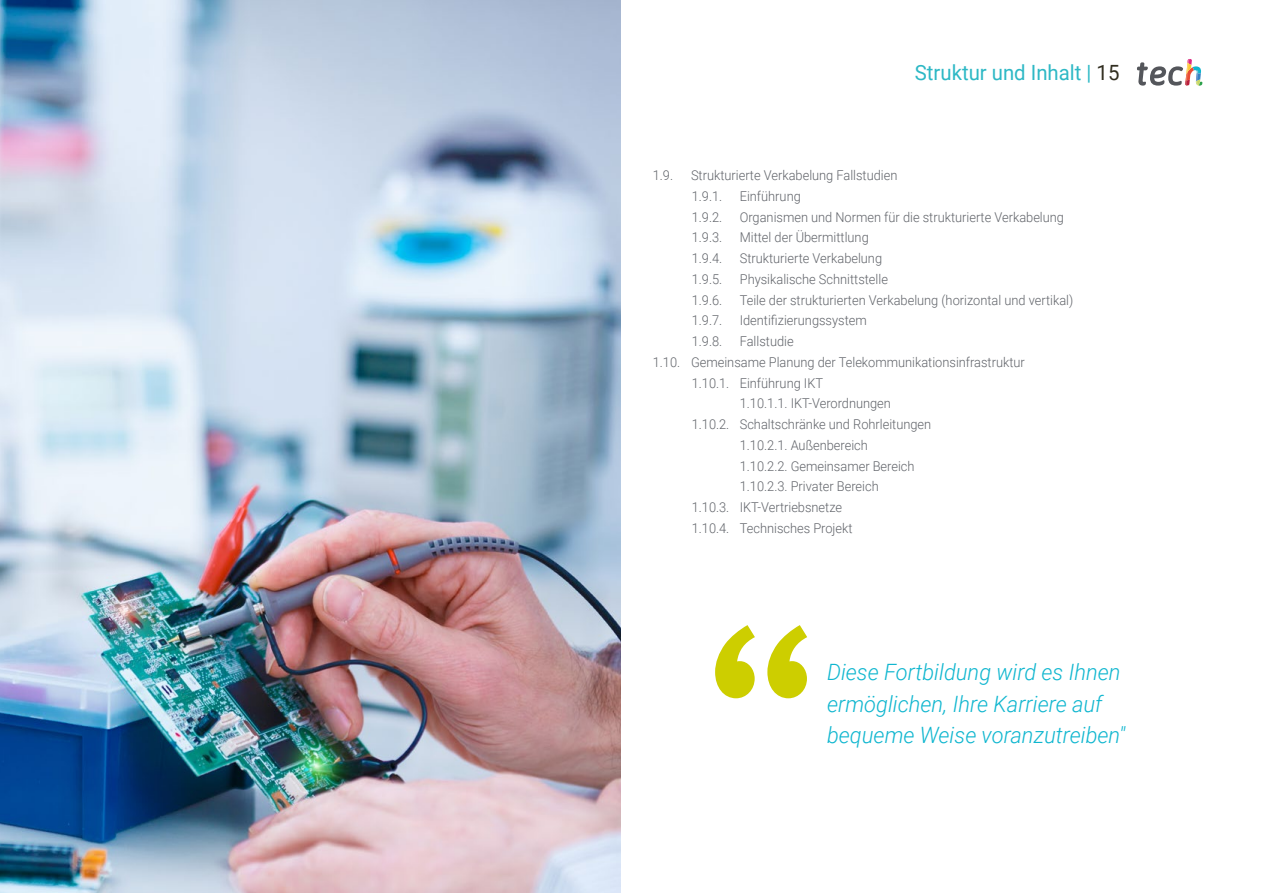
<style>
.page{position:relative;width:1263px;height:893px;background:#fff}
.page>*{position:absolute;margin:0;border:0;box-sizing:border-box;transform-origin:0 0}
.t1{font:italic 300 22.5px/31.5px "Roboto";color:#0fb6cf}
.t2{font:21px "Roboto";color:#2db8c5}
.t3{font:300 13.5px/20.7px "Roboto";color:#61646a;scale:.95 1}
.s1{color:#312e20}
</style>
<div class="page">
<svg style="left:1137px;top:59px;width:65px;height:27px"></svg>
<img style="left:0;top:0;width:621px;height:893px">
<svg style="left:715px;top:625px;width:92px;height:73px"></svg>
<h2 class="t2" style="left:915px;top:57px;width:206px">Struktur und Inhalt | <span class="s1">15</span></h2>
<p class="t3" style="left:653px;top:165px;width:23px">1.9.</p>
<p class="t3" style="left:691px;top:165px;width:219px">Strukturierte Verkabelung Fallstudien<br>1.9.1.</p>
<p class="t3" style="left:740px;top:185px;width:66px">Einführung</p>
<p class="t3" style="left:692px;top:206px;width:34px">1.9.2.</p>
<p class="t3" style="left:740px;top:206px;width:343px">Organismen und Normen für die strukturierte Verkabelung</p>
<p class="t3" style="left:692px;top:227px;width:34px">1.9.3.</p>
<p class="t3" style="left:740px;top:227px;width:137px">Mittel der Übermittlung</p>
<p class="t3" style="left:692px;top:248px;width:34px">1.9.4.</p>
<p class="t3" style="left:740px;top:248px;width:151px">Strukturierte Verkabelung</p>
<p class="t3" style="left:692px;top:268px;width:34px">1.9.5.</p>
<p class="t3" style="left:740px;top:268px;width:157px">Physikalische Schnittstelle</p>
<p class="t3" style="left:692px;top:289px;width:34px">1.9.6.</p>
<p class="t3" style="left:740px;top:289px;width:353px">Teile der strukturierten Verkabelung (horizontal und vertikal)</p>
<p class="t3" style="left:692px;top:310px;width:34px">1.9.7.</p>
<p class="t3" style="left:740px;top:310px;width:135px">Identifizierungssystem</p>
<p class="t3" style="left:692px;top:331px;width:34px">1.9.8.</p>
<p class="t3" style="left:740px;top:331px;width:58px">Fallstudie</p>
<p class="t3" style="left:653px;top:351px;width:393px">1.10. Gemeinsame Planung der Telekommunikationsinfrastruktur</p>
<p class="t3" style="left:692px;top:372px;width:140px">1.10.1. Einführung IKT</p>
<p class="t3" style="left:740px;top:393px;width:161px">1.10.1.1. IKT-Verordnungen</p>
<p class="t3" style="left:692px;top:414px;width:254px">1.10.2. Schaltschränke und Rohrleitungen</p>
<p class="t3" style="left:740px;top:434px;width:136px">1.10.2.1. Außenbereich</p>
<p class="t3" style="left:740px;top:455px;width:186px">1.10.2.2. Gemeinsamer Bereich</p>
<p class="t3" style="left:740px;top:476px;width:148px">1.10.2.3. Privater Bereich</p>
<p class="t3" style="left:692px;top:497px;width:160px">1.10.3. IKT-Vertriebsnetze</p>
<p class="t3" style="left:692px;top:517px;width:171px">1.10.4. Technisches Projekt</p>
<h1 class="t1" style="left:827px;top:655px;width:300px">Diese Fortbildung wird es Ihnen ermöglichen, Ihre Karriere auf bequeme Weise voranzutreiben"</h1>
</div>
